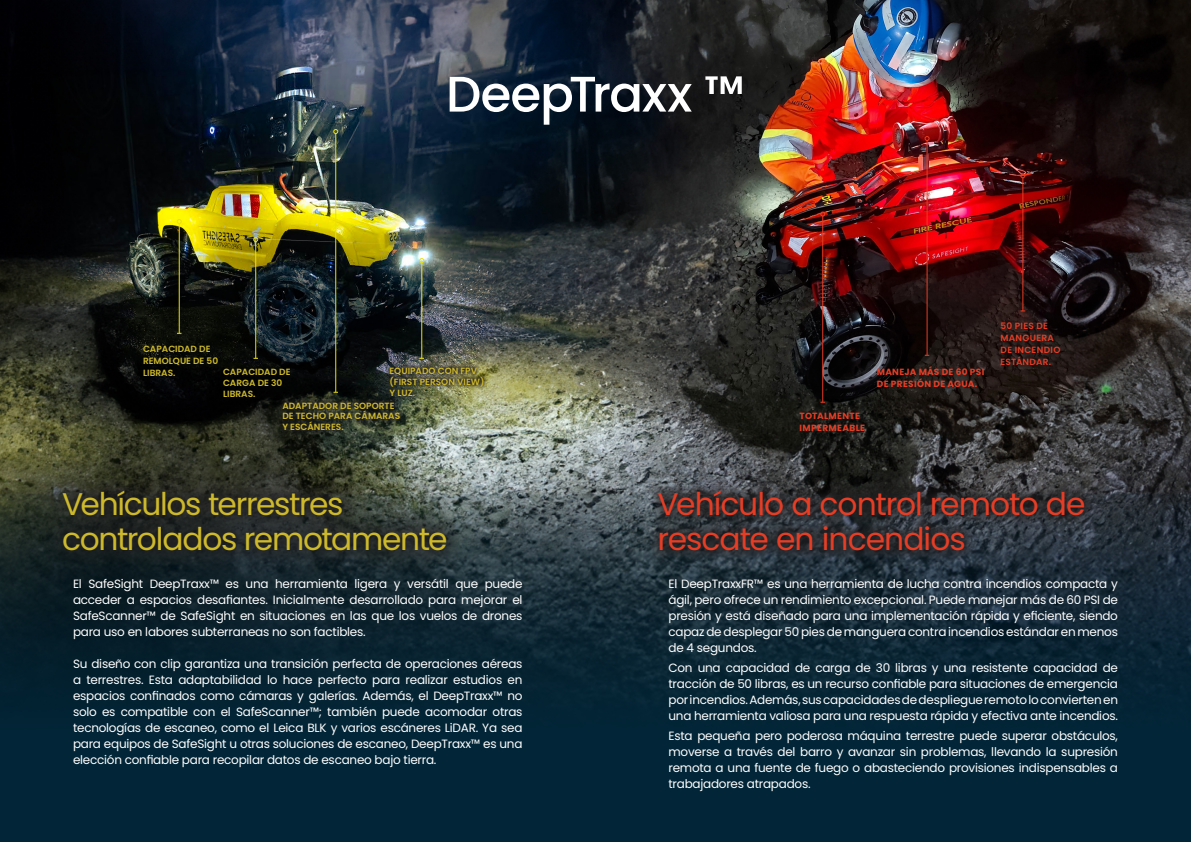
<style>
.page{position:relative;width:1191px;height:842px;background:#fff}
.page>*{position:absolute;margin:0;border:0;box-sizing:border-box;transform-origin:0 0}
.Title_1{font:500 50px "Poppins";letter-spacing:-.025em;color:#fff}
.Title_1-2{font:31.3px/35px "Poppins";letter-spacing:-.03em;color:#e63d25}
.Title_1-3{font:31.3px "Poppins";letter-spacing:-.045em;color:#ceb92b}
.Content_1{font:12px/16px "Poppins";letter-spacing:-.02em;color:#fff;text-align:justify}
.t1{font:600 9px/10.8px "Poppins";color:#ceb92b}
.t2{font:700 9px/12px "Poppins";letter-spacing:.03em;color:#e63d25}
.t3{font:600 9px/12px "Poppins";letter-spacing:.035em;color:#e63d25}
</style>
<div class="page">
<img style="left:0;top:0;width:1191px;height:494px">
<svg style="left:0;top:494px;width:1191px;height:348px;background:#0b2736"></svg>
<hr style="left:255px;top:242px;width:1px;height:116px;background:#e9df15">
<svg style="left:253px;top:237px;width:5px;height:5px"></svg>
<div style="left:645px;top:477px;width:452px;height:86px;background:#231f20;opacity:.68"></div>
<svg style="left:44px;top:472px;width:421px;height:97px;background:#2b302d"></svg>
<hr style="left:926px;top:141px;width:1px;height:214px;background:#e63d25">
<svg style="left:924px;top:136px;width:5px;height:5px"></svg>
<hr style="left:421px;top:263px;width:1px;height:95px;background:#e9df15">
<svg style="left:419px;top:258px;width:5px;height:5px"></svg>
<img style="left:385px;top:363px;width:103px;height:37px">
<hr style="left:179px;top:224px;width:1px;height:109px;background:#e9df15">
<svg style="left:177px;top:219px;width:5px;height:5px"></svg>
<hr style="left:335px;top:134px;width:1px;height:258px;background:#e9df15">
<svg style="left:333px;top:129px;width:5px;height:5px"></svg>
<div style="left:278px;top:398px;width:126px;height:37px;background:#231f20;opacity:.92"></div>
<hr style="left:1022px;top:178px;width:1px;height:133px;background:#e63d25">
<svg style="left:1020px;top:173px;width:5px;height:5px"></svg>
<hr style="left:822px;top:216px;width:1px;height:186px;background:#e63d25">
<svg style="left:820px;top:212px;width:5px;height:5px"></svg>
<p class="Title_1" style="left:446px;top:65px;width:300px">DeepTraxx ™</p>
<h3 class="t1" style="left:143px;top:342px;width:77px;line-height:12px">CAPACIDAD DE<br>REMOLQUE DE 50<br>LIBRAS.</h3>
<h3 class="t1" style="left:223px;top:366px;width:69px">CAPACIDAD DE<br>CARGA DE 30<br>LIBRAS.</h3>
<h3 class="t1" style="left:389px;top:365px;width:96px">EQUIPADO CON FPV (FIRST PERSON VIEW)<br>Y LUZ.</h3>
<h3 class="t1" style="left:282px;top:400px;width:119px">ADAPTADOR DE SOPORTE<br>DE TECHO PARA CÁMARAS<br>Y ESCÁNERES.</h3>
<h3 class="t2" style="left:799px;top:410px;width:62px">TOTALMENTE</h3>
<h3 class="t2" style="left:799px;top:422px;width:67px">IMPERMEABLE</h3>
<h3 class="t2" style="left:877px;top:366px;width:109px">MANEJA MÁS DE 60 PSI<br>DE PRESIÓN DE AGUA.</h3>
<h3 class="t3" style="left:1000px;top:320px;width:61px">50 PIES DE<br>MANGUERA<br>DE INCENDIO<br>ESTÁNDAR.</h3>
<p class="Title_1-3" style="left:62px;top:485px;width:283px">Vehículos terrestres</p>
<p class="Title_1-3" style="left:62px;top:520px;width:387px">controlados remotamente</p>
<p class="Content_1" style="left:73px;top:575px;width:451px">El SafeSight DeepTraxx™ es una herramienta ligera y versátil que puede acceder a espacios desafiantes. Inicialmente desarrollado para mejorar el SafeScanner™ de SafeSight en situaciones en las que los vuelos de drones para uso en labores subterraneas no son factibles.</p>
<p class="Content_1" style="left:73px;top:655px;width:451px">Su diseño con clip garantiza una transición perfecta de operaciones aéreas a terrestres. Esta adaptabilidad lo hace perfecto para realizar estudios en espacios confinados como cámaras y galerías. Además, el DeepTraxx™ no solo es compatible con el SafeScanner™; también puede acomodar otras tecnologías de escaneo, como el Leica BLK y varios escáneres LiDAR. Ya sea para equipos de SafeSight u otras soluciones de escaneo, DeepTraxx™ es una elección confiable para recopilar datos de escaneo bajo tierra.</p>
<p class="Title_1-2" style="left:657px;top:486px;width:430px">Vehículo a control remoto de rescate en incendios</p>
<p class="Content_1" style="left:668px;top:576px;width:451px">El DeepTraxxFR™ es una herramienta de lucha contra incendios compacta y ágil, pero ofrece un rendimiento excepcional. Puede manejar más de 60 PSI de presión y está diseñado para una implementación rápida y eficiente, siendo capaz de desplegar 50 pies de manguera contra incendios estándar en menos de 4 segundos.</p>
<p class="Content_1" style="left:668px;top:660px;width:451px">Con una capacidad de carga de 30 libras y una resistente capacidad de tracción de 50 libras, es un recurso confiable para situaciones de emergencia por incendios. Además, sus capacidades de despliegue remoto lo convierten en una herramienta valiosa para una respuesta rápida y efectiva ante incendios.</p>
<p class="Content_1" style="left:668px;top:728px;width:451px">Esta pequeña pero poderosa máquina terrestre puede superar obstáculos, moverse a través del barro y avanzar sin problemas, llevando la supresión remota a una fuente de fuego o abasteciendo provisiones indispensables a trabajadores atrapados.</p>
</div>
